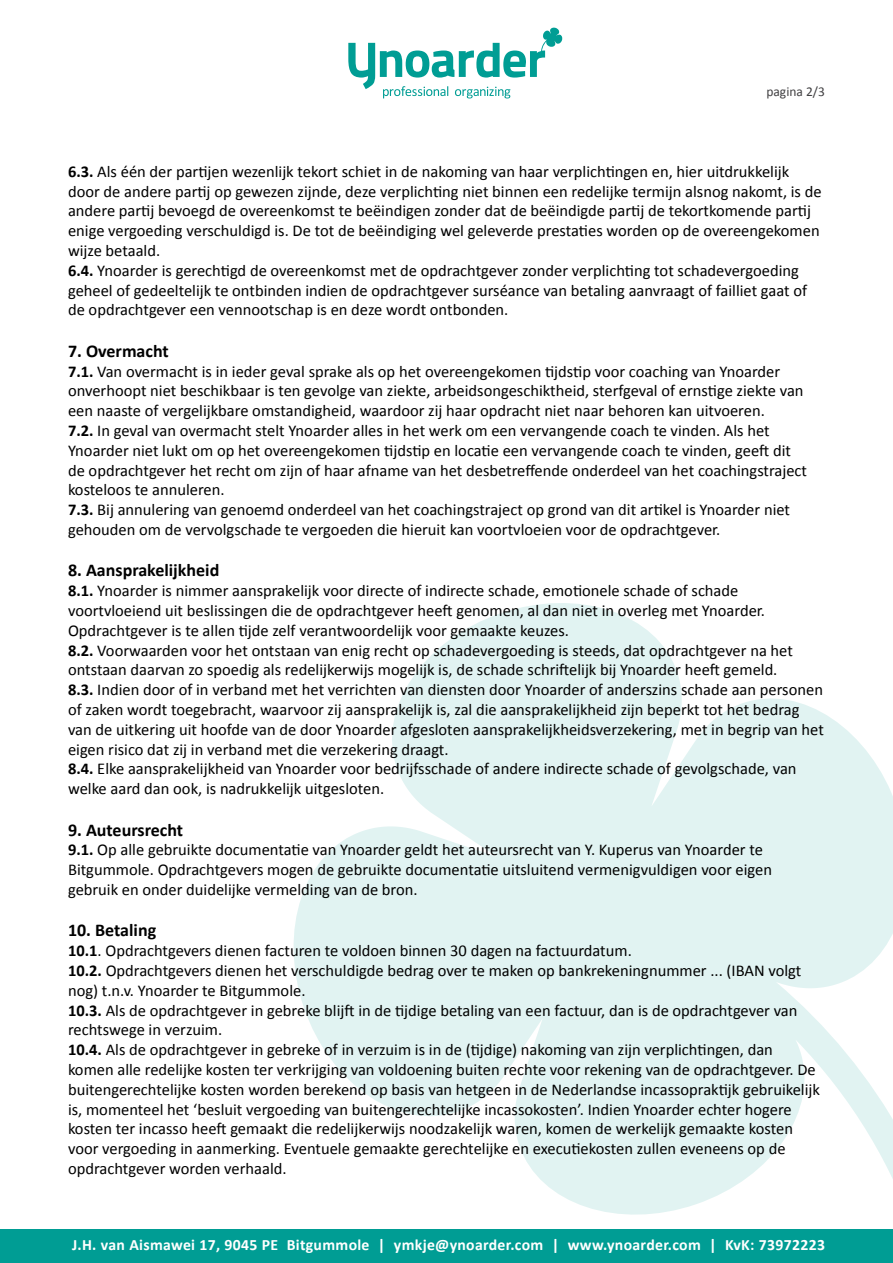
<style>
.page{position:relative;width:893px;height:1263px;background:#fff}
.page>*{position:absolute;margin:0;border:0;box-sizing:border-box;transform-origin:0 0}
.t1{font:700 18px "Calibri";color:#000}
.t2{font:16.5px/19.8px "Calibri";color:#000}
.t3{font:700 15.75px "Calibri";letter-spacing:.02em;color:#fff}
.t4{font:13.5px "Calibri";color:#414042}
.s1{font-weight:700}
</style>
<div class="page">
<svg style="left:294px;top:603px;width:599px;height:612px;fill:#e1f3f2"></svg>
<svg style="left:348px;top:28px;width:214px;height:70px"></svg>
<div style="left:0;top:1229px;width:893px;height:34px;background:#009d94"></div>
<p class="t4" style="left:766px;top:83px;width:60px">pagina 2/3</p>
<p class="t2" style="left:68px;top:161px;width:755px"><span class="s1">6.3.</span> Als één der partijen wezenlijk tekort schiet in de nakoming van haar verplichtingen en, hier uitdrukkelijk door de andere partij op gewezen zijnde, deze verplichting niet binnen een redelijke termijn alsnog nakomt, is de andere partij bevoegd de overeenkomst te beëindigen zonder dat de beëindigde partij de tekortkomende partij enige vergoeding verschuldigd is. De tot de beëindiging wel geleverde prestaties worden op de overeengekomen wijze betaald.<br><span class="s1">6.4.</span> Ynoarder is gerechtigd de overeenkomst met de opdrachtgever zonder verplichting tot schadevergoeding geheel of gedeeltelijk te ontbinden indien de opdrachtgever surséance van betaling aanvraagt of failliet gaat of de opdrachtgever een vennootschap is en deze wordt ontbonden.</p>
<p class="t1" style="left:68px;top:339px;width:102px">7. Overmacht</p>
<p class="t2" style="left:68px;top:361px;width:741px"><span class="s1">7.1.</span> Van overmacht is in ieder geval sprake als op het overeengekomen tijdstip voor coaching van Ynoarder onverhoopt niet beschikbaar is ten gevolge van ziekte, arbeidsongeschiktheid, sterfgeval of ernstige ziekte van een naaste of vergelijkbare omstandigheid, waardoor zij haar opdracht niet naar behoren kan uitvoeren.<br><span class="s1">7.2.</span> In geval van overmacht stelt Ynoarder alles in het werk om een vervangende coach te vinden. Als het Ynoarder niet lukt om op het overeengekomen tijdstip en locatie een vervangende coach te vinden, geeft dit de opdrachtgever het recht om zijn of haar afname van het desbetreffende onderdeel van het coachingstraject kosteloos te annuleren.<br><span class="s1">7.3.</span> Bij annulering van genoemd onderdeel van het coachingstraject op grond van dit artikel is Ynoarder niet gehouden om de vervolgschade te vergoeden die hieruit kan voortvloeien voor de opdrachtgever.</p>
<p class="t1" style="left:68px;top:559px;width:153px">8. Aansprakelijkheid</p>
<p class="t2" style="left:68px;top:581px;width:757px"><span class="s1">8.1.</span> Ynoarder is nimmer aansprakelijk voor directe of indirecte schade, emotionele schade of schade voortvloeiend uit beslissingen die de opdrachtgever heeft genomen, al dan niet in overleg met Ynoarder.<br>Opdrachtgever is te allen tijde zelf verantwoordelijk voor gemaakte keuzes.<br><span class="s1">8.2.</span> Voorwaarden voor het ontstaan van enig recht op schadevergoeding is steeds, dat opdrachtgever na het ontstaan daarvan zo spoedig als redelijkerwijs mogelijk is, de schade schriftelijk bij Ynoarder heeft gemeld.<br><span class="s1">8.3.</span> Indien door of in verband met het verrichten van diensten door Ynoarder of anderszins schade aan personen of zaken wordt toegebracht, waarvoor zij aansprakelijk is, zal die aansprakelijkheid zijn beperkt tot het bedrag van de uitkering uit hoofde van de door Ynoarder afgesloten aansprakelijkheidsverzekering, met in begrip van het eigen risico dat zij in verband met die verzekering draagt.<br><span class="s1">8.4.</span> Elke aansprakelijkheid van Ynoarder voor bedrijfsschade of andere indirecte schade of gevolgschade, van welke aard dan ook, is nadrukkelijk uitgesloten.</p>
<p class="t1" style="left:68px;top:818px;width:117px">9. Auteursrecht</p>
<p class="t2" style="left:68px;top:840px;width:705px"><span class="s1">9.1.</span> Op alle gebruikte documentatie van Ynoarder geldt het auteursrecht van Y. Kuperus van Ynoarder te<br>Bitgummole. Opdrachtgevers mogen de gebruikte documentatie uitsluitend vermenigvuldigen voor eigen gebruik en onder duidelijke vermelding van de bron.</p>
<p class="t1" style="left:68px;top:919px;width:90px">10. Betaling</p>
<p class="t2" style="left:68px;top:941px;width:753px"><span class="s1">10.1</span>. Opdrachtgevers dienen facturen te voldoen binnen 30 dagen na factuurdatum.<br><span class="s1">10.2.</span> Opdrachtgevers dienen het verschuldigde bedrag over te maken op bankrekeningnummer ... (IBAN volgt nog) t.n.v. Ynoarder te Bitgummole.<br><span class="s1">10.3.</span> Als de opdrachtgever in gebreke blijft in de tijdige betaling van een factuur, dan is de opdrachtgever van rechtswege in verzuim.<br><span class="s1">10.4.</span> Als de opdrachtgever in gebreke of in verzuim is in de (tijdige) nakoming van zijn verplichtingen, dan komen alle redelijke kosten ter verkrijging van voldoening buiten rechte voor rekening van de opdrachtgever. De buitengerechtelijke kosten worden berekend op basis van hetgeen in de Nederlandse incassopraktijk gebruikelijk is, momenteel het ‘besluit vergoeding van buitengerechtelijke incassokosten’. Indien Ynoarder echter hogere kosten ter incasso heeft gemaakt die redelijkerwijs noodzakelijk waren, komen de werkelijk gemaakte kosten voor vergoeding in aanmerking. Eventuele gemaakte gerechtelijke en executiekosten zullen eveneens op de opdrachtgever worden verhaald.</p>
<p class="t3" style="left:72px;top:1235px;width:754px">J.H. van Aismawei 17, 9045 PE Bitgummole | ymkje@ynoarder.com | www.ynoarder.com | KvK: 73972223</p>
</div>
